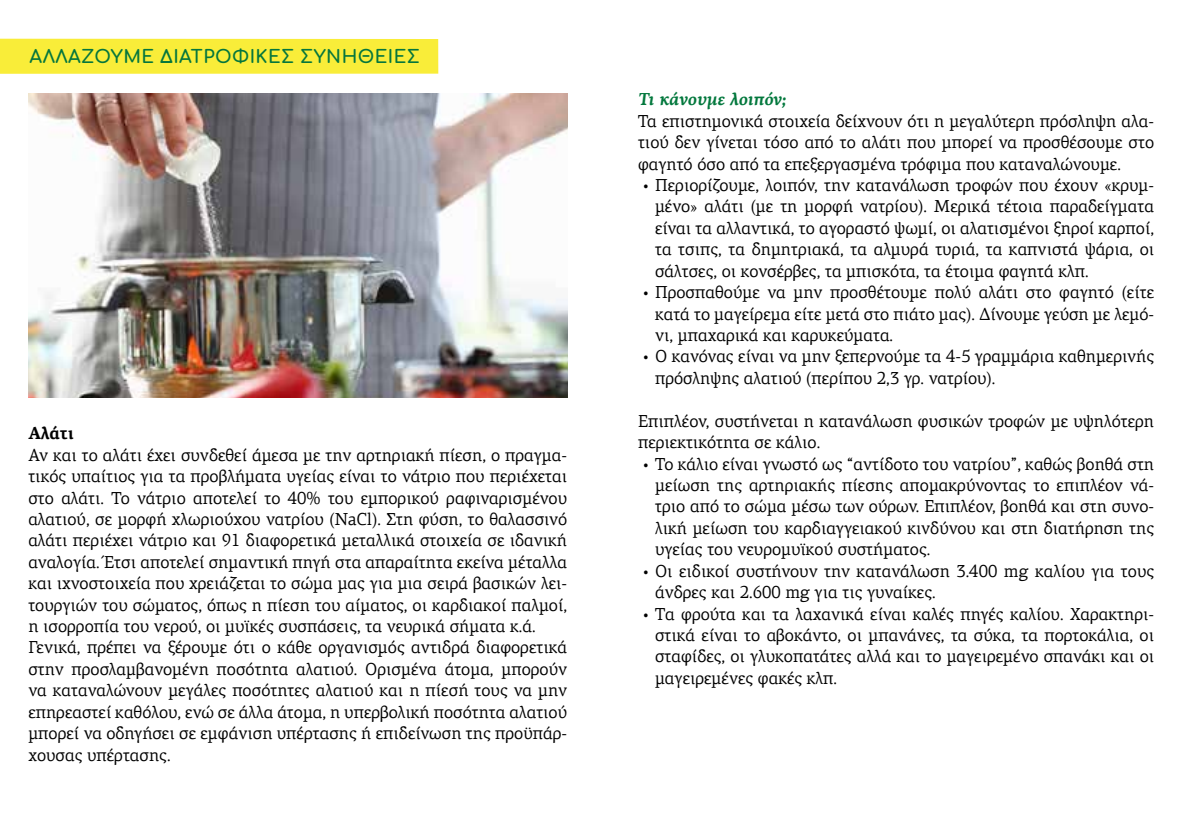
<style>
.page{position:relative;width:1191px;height:823px;background:#fff}
.page>*{position:absolute;margin:0;border:0;box-sizing:border-box;transform-origin:0 0}
.t1{font:700 18px "Comfortaa";letter-spacing:.025em;color:#05763d}
.t2{font:17.4px/21.4px "PF Agora Serif Pro";color:#000;text-align:justify;scale:.96 1}
.t3{font:italic 700 17.4px "PF Agora Serif Pro";color:#03783d;scale:.96 1}
.t4{font:700 17.4px "PF Agora Serif Pro";color:#000;scale:.96 1}
</style>
<div class="page">
<div style="left:0;top:39px;width:438px;height:35px;background:#f9ed39"></div>
<img style="left:28px;top:94px;width:539px;height:303px">
<p class="t1" style="left:30px;top:39px;width:392px">ΑΛΛΆΖΟΥΜΕ ΔΙΑΤΡΟΦΙΚΈΣ ΣΥΝΉΘΕΙΕΣ</p>
<p class="t4" style="left:28px;top:422px;width:49px">Αλάτι</p>
<p class="t2" style="left:28px;top:444px;width:563px;text-align:left">Αν και το αλάτι έχει συνδεθεί άμεσα με την αρτηριακή πίεση, ο πραγμα&shy;τικός υπαίτιος για τα προβλήματα υγείας είναι το νάτριο που περιέχεται στο αλάτι. Το νάτριο αποτελεί το 40% του εμπορικού ραφιναρισμένου αλατιού, σε μορφή χλωριούχου νατρίου (NaCl). Στη φύση, το θαλασσινό αλάτι περιέχει νάτριο και 91 διαφορετικά μεταλλικά στοιχεία σε ιδανική αναλογία. Έτσι αποτελεί σημαντική πηγή στα απαραίτητα εκείνα μέταλλα και ιχνοστοιχεία που χρειάζεται το σώμα μας για μια σειρά βασικών λει&shy;τουργιών του σώματος, όπως η πίεση του αίματος, οι καρδιακοί παλμοί, η ισορροπία του νερού, οι μυϊκές συσπάσεις, τα νευρικά σήματα κ.ά.<br>Γενικά, πρέπει να ξέρουμε ότι ο κάθε οργανισμός αντιδρά διαφορετικά στην προσλαμβανομένη ποσότητα αλατιού. Ορισμένα άτομα, μπορούν να καταναλώνουν μεγάλες ποσότητες αλατιού και η πίεσή τους να μην επηρεαστεί καθόλου, ενώ σε άλλα άτομα, η υπερβολική ποσότητα αλατιού μπορεί να οδηγήσει σε εμφάνιση υπέρτασης ή επιδείνωση της προϋπάρ&shy;χουσας υπέρτασης.</p>
<p class="t3" style="left:638px;top:88px;width:156px">Τι κάνουμε λοιπόν;</p>
<p class="t2" style="left:638px;top:110px;width:539px">Τα επιστημονικά στοιχεία δείχνουν ότι η μεγαλύτερη πρόσληψη αλα&shy;τιού δεν γίνεται τόσο από το αλάτι που μπορεί να προσθέσουμε στο φαγητό όσο από τα επεξεργασμένα τρόφιμα που καταναλώνουμε.</p>
<p class="t2" style="left:655px;top:174px;width:521px;text-indent:-12px">• Περιορίζουμε, λοιπόν, την κατανάλωση τροφών που έχουν «κρυμ&shy;μένο» αλάτι (με τη μορφή νατρίου). Μερικά τέτοια παραδείγματα είναι τα αλλαντικά, το αγοραστό ψωμί, οι αλατισμένοι ξηροί καρποί, τα τσιπς, τα δημητριακά, τα αλμυρά τυριά, τα καπνιστά ψάρια, οι σάλτσες, οι κονσέρβες, τα μπισκότα, τα έτοιμα φαγητά κλπ.</p>
<p class="t2" style="left:655px;top:281px;width:521px;text-indent:-12px">• Προσπαθούμε να μην προσθέτουμε πολύ αλάτι στο φαγητό (είτε κατά το μαγείρεμα είτε μετά στο πιάτο μας). Δίνουμε γεύση με λεμό&shy;νι, μπαχαρικά και καρυκεύματα.</p>
<p class="t2" style="left:655px;top:345px;width:521px;text-indent:-12px">• Ο κανόνας είναι να μην ξεπερνούμε τα 4-5 γραμμάρια καθημερινής πρόσληψης αλατιού (περίπου 2,3 γρ. νατρίου).</p>
<p class="t2" style="left:638px;top:410px;width:539px">Επιπλέον, συστήνεται η κατανάλωση φυσικών τροφών με υψηλότερη περιεκτικότητα σε κάλιο.</p>
<p class="t2" style="left:655px;top:452px;width:521px;text-indent:-12px">• Το κάλιο είναι γνωστό ως “αντίδοτο του νατρίου”, καθώς βοηθά στη μείωση της αρτηριακής πίεσης απομακρύνοντας το επιπλέον νά&shy;τριο από το σώμα μέσω των ούρων. Επιπλέον, βοηθά και στη συνο&shy;λική μείωση του καρδιαγγειακού κινδύνου και στη διατήρηση της υγείας του νευρομυϊκού συστήματος.</p>
<p class="t2" style="left:655px;top:559px;width:521px;text-indent:-12px">• Οι ειδικοί συστήνουν την κατανάλωση 3.400 mg καλίου για τους άνδρες και 2.600 mg για τις γυναίκες.</p>
<p class="t2" style="left:655px;top:602px;width:521px;text-indent:-12px">• Tα φρούτα και τα λαχανικά είναι καλές πηγές καλίου. Χαρακτηρι&shy;στικά είναι το αβοκάντο, οι μπανάνες, τα σύκα, τα πορτοκάλια, οι σταφίδες, οι γλυκοπατάτες αλλά και το μαγειρεμένο σπανάκι και οι μαγειρεμένες φακές κλπ.</p>
</div>
